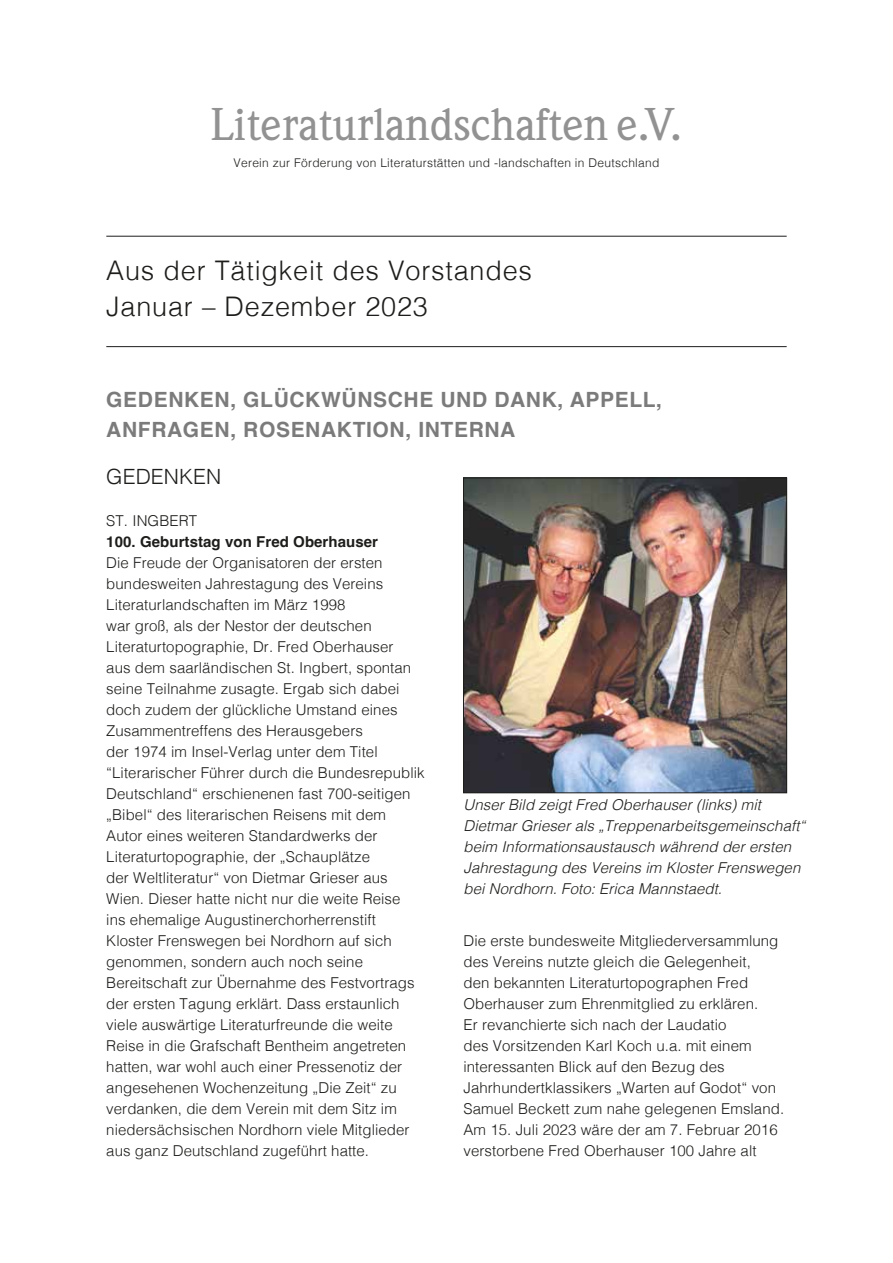
<style>
.page{position:relative;width:893px;height:1263px;background:#fff}
.page>*{position:absolute;margin:0;border:0;box-sizing:border-box;transform-origin:0 0}
.t1{font:500 45px "Weidemann ITC Pro";color:#929292}
.t2{font:300 27px/36px "Helvetica";letter-spacing:.03em;color:#1d1d1b}
.t3{font:700 21px/30px "Helvetica";letter-spacing:.03em;color:#7c7b7b}
.t4{font:300 21px "Helvetica";letter-spacing:.005em;color:#1d1d1b}
.t5{font:300 15px/21px "Helvetica";letter-spacing:.005em;color:#1d1d1b}
.t6{font:italic 300 15px/21px "Helvetica";letter-spacing:.005em;color:#1d1d1b}
.t7{font:700 15px "Helvetica";letter-spacing:.005em;color:#1d1d1b}
.t8{font:300 12px "Helvetica";letter-spacing:.025em;color:#1d1d1b}
</style>
<div class="page">
<hr style="left:106px;top:236px;width:681px;height:1px;background:#1d1d1b">
<hr style="left:106px;top:346px;width:681px;height:1px;background:#1d1d1b">
<img style="left:465px;top:480px;width:320px;height:311px">
<div style="left:463px;top:478px;width:324px;height:315px;border:1px solid #1d1d1b"></div>
<h1 class="t1" style="left:211px;top:96px;width:473px">Literaturlandschaften e.V.</h1>
<p class="t8" style="left:233px;top:153px;width:428px">Verein zur Förderung von Literaturstätten und -landschaften in Deutschland</p>
<h2 class="t2" style="left:106px;top:251px;width:427px">Aus der Tätigkeit des Vorstandes<br>Januar – Dezember 2023</h2>
<h3 class="t3" style="left:106px;top:387px;width:557px">GEDENKEN, GLÜCKWÜNSCHE UND DANK, APPELL,<br>ANFRAGEN, ROSENAKTION, INTERNA</h3>
<h3 class="t4" style="left:106px;top:459px;width:117px">GEDENKEN</h3>
<p class="t5" style="left:106px;top:509px;width:92px">ST. INGBERT</p>
<p class="t7" style="left:106px;top:533px;width:273px">100. Geburtstag von Fred Oberhauser</p>
<p class="t5" style="left:106px;top:551px;width:320px">Die Freude der Organisatoren der ersten bundesweiten Jahrestagung des Vereins Literaturlandschaften im März 1998<br>war groß, als der Nestor der deutschen Literaturtopographie, Dr. Fred Oberhauser<br>aus dem saarländischen St. Ingbert, spontan seine Teilnahme zusagte. Ergab sich dabei doch zudem der glückliche Umstand eines Zusammentreffens des Herausgebers<br>der 1974 im Insel-Verlag unter dem Titel “Literarischer Führer durch die Bundesrepublik Deutschland“ erschienenen fast 700-seitigen „Bibel“ des literarischen Reisens mit dem Autor eines weiteren Standardwerks der Literaturtopographie, der „Schauplätze<br>der Weltliteratur“ von Dietmar Grieser aus Wien. Dieser hatte nicht nur die weite Reise<br>ins ehemalige Augustinerchorherrenstift Kloster Frenswegen bei Nordhorn auf sich genommen, sondern auch noch seine Bereitschaft zur Übernahme des Festvortrags der ersten Tagung erklärt. Dass erstaunlich viele auswärtige Literaturfreunde die weite Reise in die Grafschaft Bentheim angetreten hatten, war wohl auch einer Pressenotiz der angesehenen Wochenzeitung „Die Zeit“ zu verdanken, die dem Verein mit dem Sitz im niedersächsischen Nordhorn viele Mitglieder aus ganz Deutschland zugeführt hatte.</p>
<p class="t6" style="left:463px;top:793px;width:343px">Unser Bild zeigt Fred Oberhauser (links) mit Dietmar Grieser als „Treppenarbeitsgemeinschaft“ beim Informationsaustausch während der ersten Jahrestagung des Vereins im Kloster Frenswegen bei Nordhorn. Foto: Erica Mannstaedt.</p>
<p class="t5" style="left:463px;top:929px;width:322px">Die erste bundesweite Mitgliederversammlung des Vereins nutzte gleich die Gelegenheit,<br>den bekannten Literaturtopographen Fred Oberhauser zum Ehrenmitglied zu erklären.<br>Er revanchierte sich nach der Laudatio<br>des Vorsitzenden Karl Koch u.a. mit einem interessanten Blick auf den Bezug des Jahrhundertklassikers „Warten auf Godot“ von Samuel Beckett zum nahe gelegenen Emsland.<br>Am 15. Juli 2023 wäre der am 7. Februar 2016 verstorbene Fred Oberhauser 100 Jahre alt</p>
</div>
